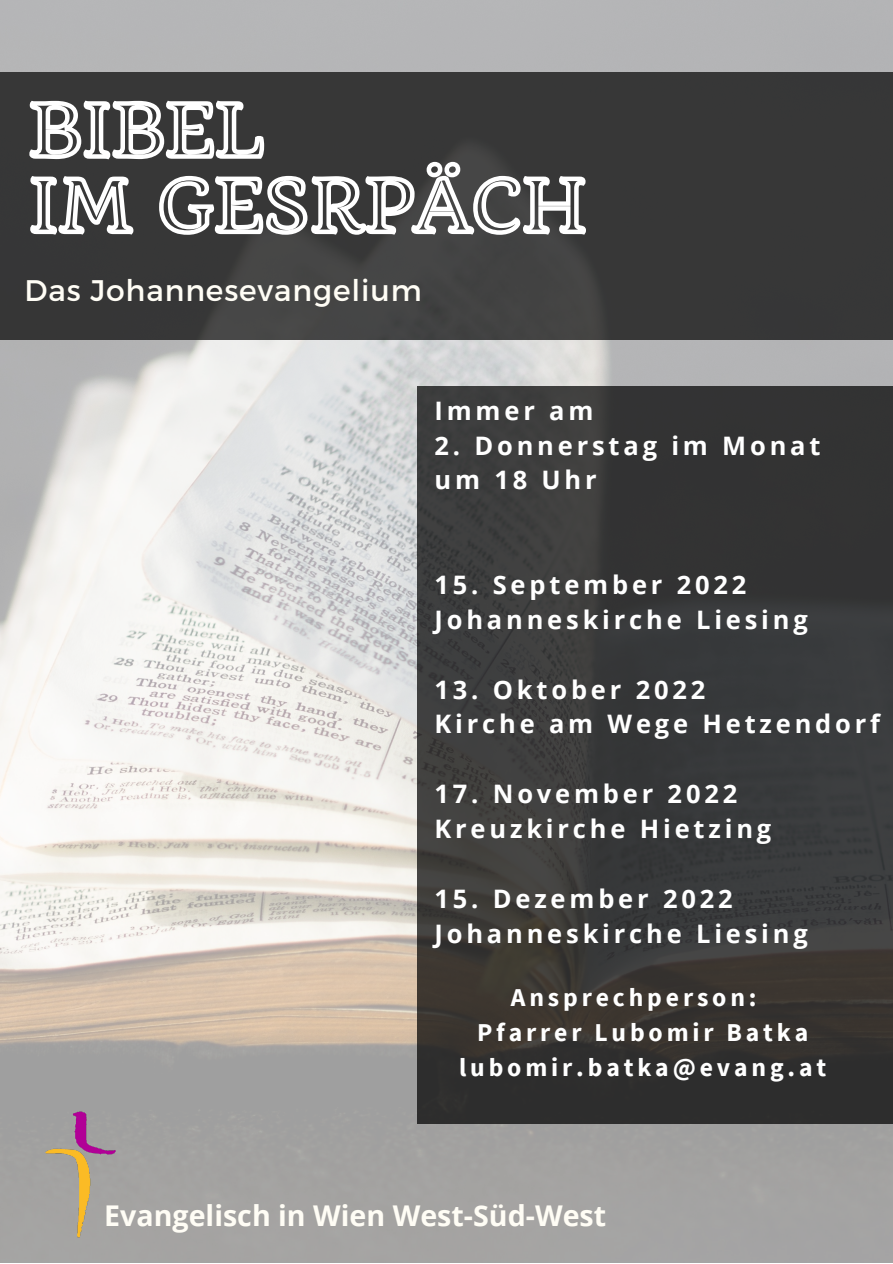
<style>
.page{position:relative;width:893px;height:1264px;background:#fff}
.page>*{position:absolute;margin:0;border:0;box-sizing:border-box;transform-origin:0 0}
.t1{font:29.7px "Montserrat";letter-spacing:.03em;color:#fffdf5}
.t2{font:700 28.65px "Open Sans";color:#fffdf5}
.t3{font:700 25.65px "Source Sans Pro";letter-spacing:.15em;color:#fff}
.t4{font:700 25.5px/34.8px "Open Sans";letter-spacing:.15em;color:#fff}
</style>
<div class="page">
<img style="left:0;top:0;width:892px;height:1262px">
<div style="left:0;top:72px;width:892px;height:267px;background:linear-gradient(to right,#3a3a3a,#383838)"></div>
<div style="left:417px;top:386px;width:475px;height:737px;background:#393939"></div>
<svg style="left:26px;top:98px;width:240px;height:118px"></svg>
<svg style="left:27px;top:158px;width:562px;height:133px"></svg>
<img style="left:44px;top:1111px;width:72px;height:126px">
<p class="t1" style="left:25px;top:271px;width:398px">Das Johannesevangelium</p>
<p class="t4" style="left:434px;top:392px;width:160px">Immer am</p>
<p class="t4" style="left:434px;top:427px;width:387px">2. Donnerstag im Monat um 18 Uhr</p>
<p class="t4" style="left:434px;top:566px;width:375px">15. September 2022<br>Johanneskirche Liesing</p>
<p class="t4" style="left:434px;top:671px;width:447px">13. Oktober 2022<br>Kirche am Wege Hetzendorf</p>
<p class="t4" style="left:434px;top:775px;width:338px">17. November 2022<br>Kreuzkirche Hietzing</p>
<p class="t4" style="left:434px;top:880px;width:375px">15. Dezember 2022<br>Johanneskirche Liesing</p>
<p class="t3" style="left:511px;top:980px;width:247px">Ansprechperson:</p>
<p class="t3" style="left:477px;top:1015px;width:333px">Pfarrer Lubomir Batka</p>
<p class="t3" style="left:459px;top:1050px;width:368px">lubomir.batka@evang.at</p>
<p class="t2" style="left:104px;top:1194px;width:503px">Evangelisch in Wien West-Süd-West</p>
</div>
